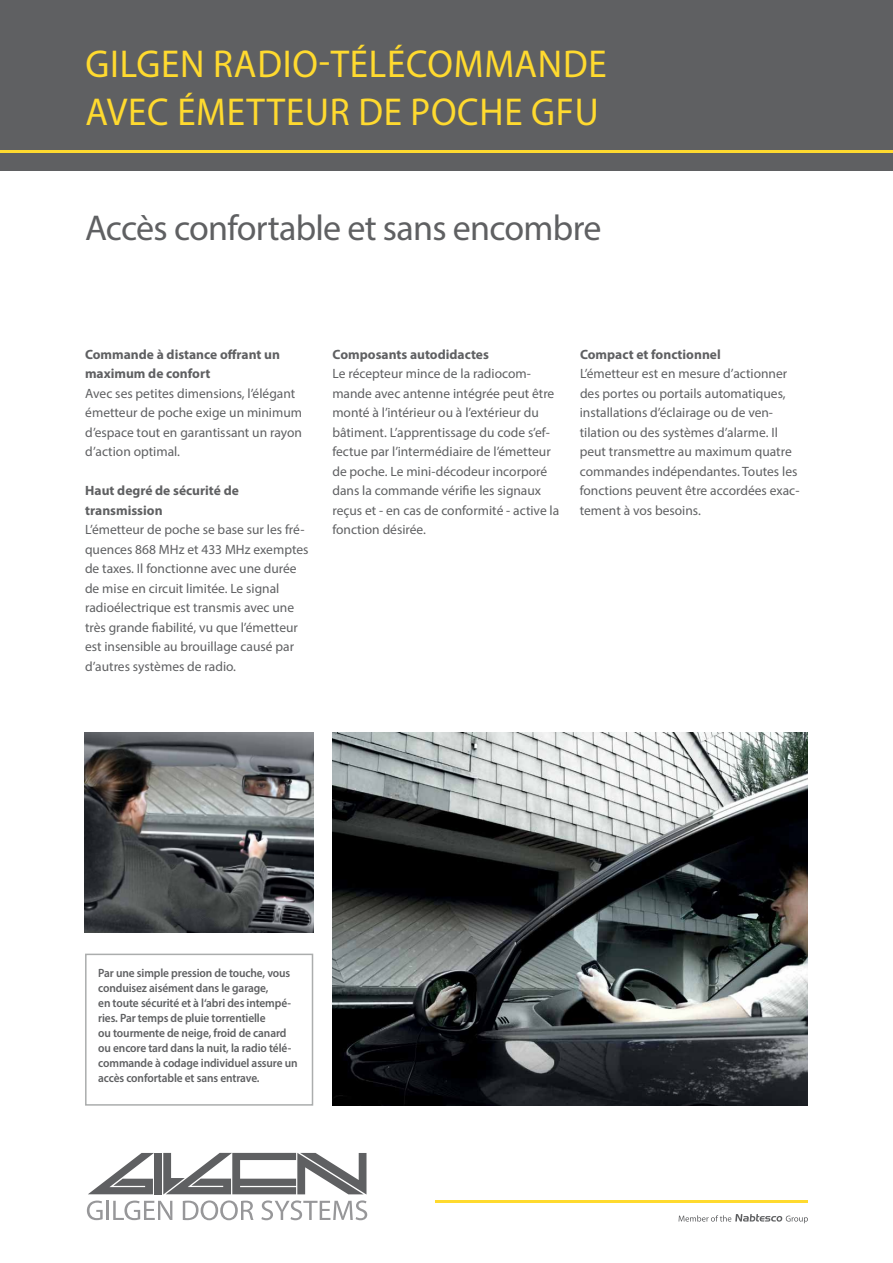
<style>
.page{position:relative;width:893px;height:1263px;background:#fff}
.page>*{position:absolute;margin:0;border:0;box-sizing:border-box;transform-origin:0 0}
.t1{font:39px/48px "Myriad Pro";letter-spacing:.02em;color:#ffda2f;scale:.95 1}
.t2{font:36px "Myriad Pro";letter-spacing:-.02em;color:#5f6062}
.t3{font:13.5px/19.5px "Myriad Pro";color:#5f6062}
.t4{font:700 13.5px/19.5px "Myriad Pro";color:#5f6062}
.t5{font:600 12px/15px "Myriad Pro";letter-spacing:-.01em;color:#5f6062;scale:.95 1}
</style>
<div class="page">
<svg style="left:88px;top:1153px;width:66px;height:41px"></svg>
<div style="left:154px;top:1153px;width:8px;height:41px;background:#5f6062"></div>
<svg style="left:163px;top:1153px;width:203px;height:41px"></svg>
<svg style="left:87px;top:1200px;width:16px;height:20px"></svg>
<hr style="left:106px;top:1201px;width:3px;height:19px;background:#979799">
<svg style="left:113px;top:1200px;width:59px;height:20px"></svg>
<svg style="left:183px;top:1200px;width:70px;height:20px"></svg>
<svg style="left:261px;top:1200px;width:106px;height:20px"></svg>
<svg style="left:679px;top:1214px;width:129px;height:9px"></svg>
<hr style="left:436px;top:1200px;width:372px;height:3px;background:#ffda2f">
<div style="left:0;top:0;width:893px;height:170px;background:#5f6062"></div>
<hr style="left:0;top:150px;width:893px;height:3px;background:#ffda2f">
<img style="left:85px;top:732px;width:228px;height:200px">
<img style="left:332px;top:732px;width:476px;height:374px">
<div style="left:85px;top:954px;width:228px;height:152px;border:2px solid #abadad"></div>
<h1 class="t1" style="left:85px;top:39px;width:550px">Gilgen Radio-télécommande<br>AVEC Émetteur de poche GFU</h1>
<h2 class="t2" style="left:85px;top:205px;width:518px">Accès confortable et sans encombre</h2>
<p class="t4" style="left:85px;top:344px;width:196px">Commande à distance offrant un maximum de confort</p>
<p class="t3" style="left:85px;top:383px;width:218px">Avec ses petites dimensions, l’élégant émetteur de poche exige un minimum d’espace tout en garantissant un rayon d’action optimal.</p>
<p class="t4" style="left:85px;top:481px;width:155px">Haut degré de sécurité de transmission</p>
<p class="t3" style="left:85px;top:520px;width:225px">L’émetteur de poche se base sur les fré&shy;quences 868 MHz et 433 MHz exemptes de taxes. I l fonctionne avec une durée de mise en circuit limitée. Le signal radioélectrique est transmis avec une très grande fiabilité, vu que l’émetteur est insensible au brouillage causé par d’autres systèmes de radio.</p>
<p class="t4" style="left:333px;top:344px;width:158px">Composants autodidactes</p>
<p class="t3" style="left:332px;top:364px;width:228px">Le récepteur mince de la radiocom&shy;mande avec antenne intégrée peut être monté à l’intérieur ou à l’extérieur du bâtiment. L’apprentissage du code s’ef&shy;fectue par l’intermédiaire de l’émetteur de poche. Le mini-décodeur incorporé dans la commande vérifie les signaux reçus et - en cas de conformité - active la fonction désirée.</p>
<p class="t4" style="left:580px;top:344px;width:142px">Compact et fonctionnel</p>
<p class="t3" style="left:580px;top:364px;width:221px">L’émetteur est en mesure d’actionner des portes ou portails automatiques, installations d’éclairage ou de ven&shy;tilation ou des systèmes d’alarme. I l peut transmettre au maximum quatre commandes indépendantes. Toutes les fonctions peuvent être accordées exac&shy;tement à vos besoins.</p>
<p class="t5" style="left:98px;top:965px;width:211px">Par une simple pression de touche, vous conduisez aisément dans le garage,<br>en toute sécurité et à l‘abri des intempé&shy;ries. Par temps de pluie torrentielle<br>ou tourmente de neige, froid de canard ou encore tard dans la nuit, la radio télé&shy;commande à codage individuel assure un accès confortable et sans entrave.</p>
</div>
